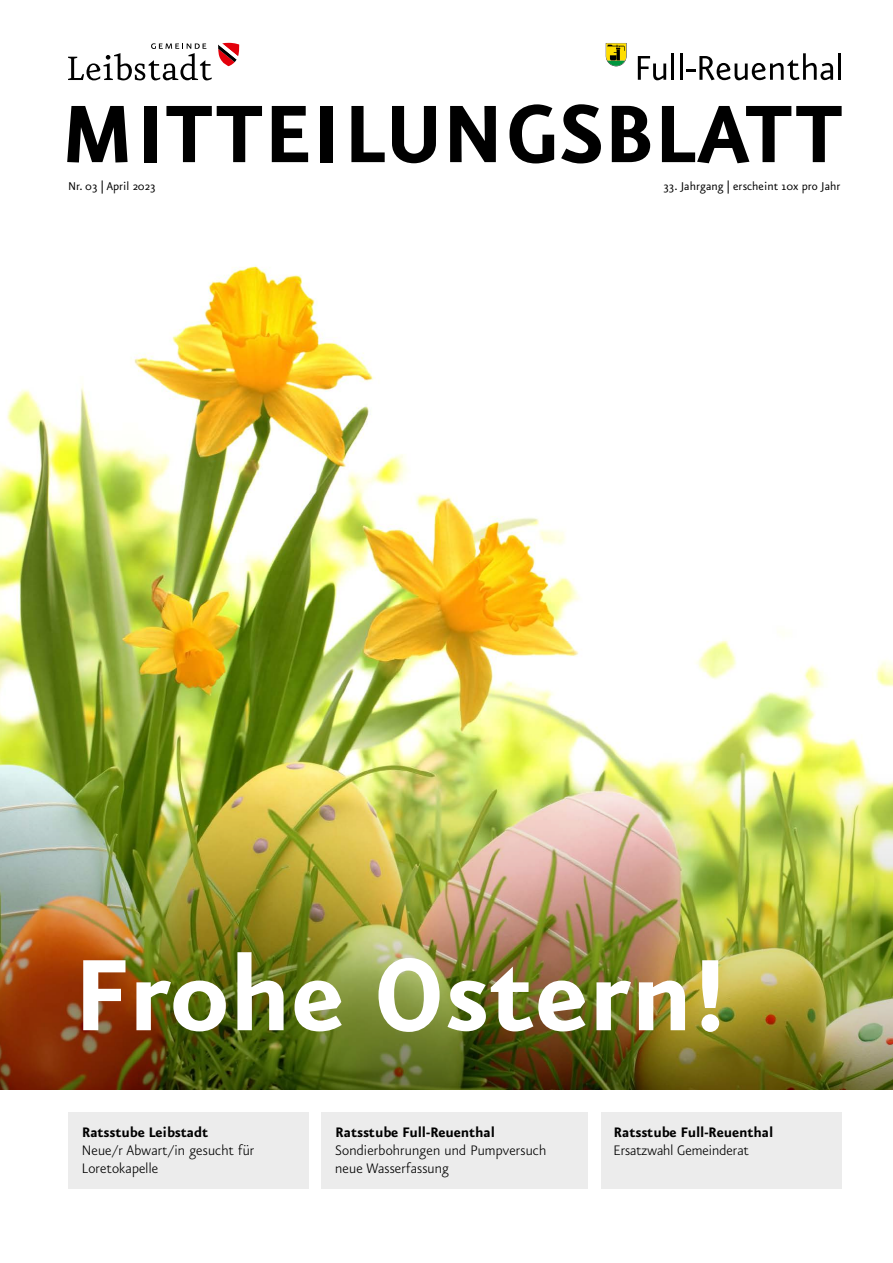
<style>
.page{position:relative;width:893px;height:1263px;background:#fff}
.page>*{position:absolute;margin:0;border:0;box-sizing:border-box;transform-origin:0 0}
.t1{font:700 121.5px "Eureka Sans";color:#fff}
.t2{font:700 97.5px "Eureka Sans";letter-spacing:.01em;color:#000}
.t3{font:300 16.5px/18px "Eureka Sans";letter-spacing:.01em;color:#000}
.t4{font:700 16.5px "Eureka Sans";letter-spacing:-.01em;color:#000}
.t5{font:13.5px "Eureka Sans";color:#000}
</style>
<div class="page">
<img style="left:0;top:266px;width:893px;height:509px">
<svg style="left:218px;top:43px;width:21px;height:23px"></svg>
<svg style="left:68px;top:43px;width:144px;height:37px"></svg>
<svg style="left:638px;top:56px;width:28px;height:24px"></svg>
<hr style="left:671px;top:53px;width:3px;height:27px;background:#000">
<hr style="left:680px;top:53px;width:3px;height:27px;background:#000">
<svg style="left:686px;top:53px;width:147px;height:27px"></svg>
<hr style="left:838px;top:53px;width:3px;height:27px;background:#000">
<svg style="left:606px;top:43px;width:20px;height:23px"></svg>
<img style="left:0;top:775px;width:893px;height:315px">
<div style="left:601px;top:1112px;width:241px;height:77px;background:#ececec"></div>
<div style="left:321px;top:1112px;width:267px;height:77px;background:#ececec"></div>
<div style="left:68px;top:1112px;width:240px;height:77px;background:#ececec"></div>
<h2 class="t2" style="left:60px;top:85px;width:783px">MITTEILUNGSBLATT</h2>
<p class="t5" style="left:68px;top:179px;width:89px">Nr. 03 | April 2023</p>
<p class="t5" style="left:663px;top:179px;width:179px">33. Jahrgang | erscheint 10x pro Jahr</p>
<h1 class="t1" style="left:72px;top:934px;width:657px">Frohe Ostern!</h1>
<p class="t4" style="left:82px;top:1123px;width:128px">Ratsstube Leibstadt</p>
<p class="t3" style="left:82px;top:1142px;width:174px">Neue/r Abwart/in gesucht für<br>Loretokapelle</p>
<p class="t4" style="left:335px;top:1123px;width:161px">Ratsstube Full-Reuenthal</p>
<p class="t3" style="left:335px;top:1142px;width:213px">Sondierbohrungen und Pumpversuch neue Wasserfassung</p>
<p class="t4" style="left:614px;top:1123px;width:161px">Ratsstube Full-Reuenthal</p>
<p class="t3" style="left:614px;top:1142px;width:137px">Ersatzwahl Gemeinderat</p>
</div>
